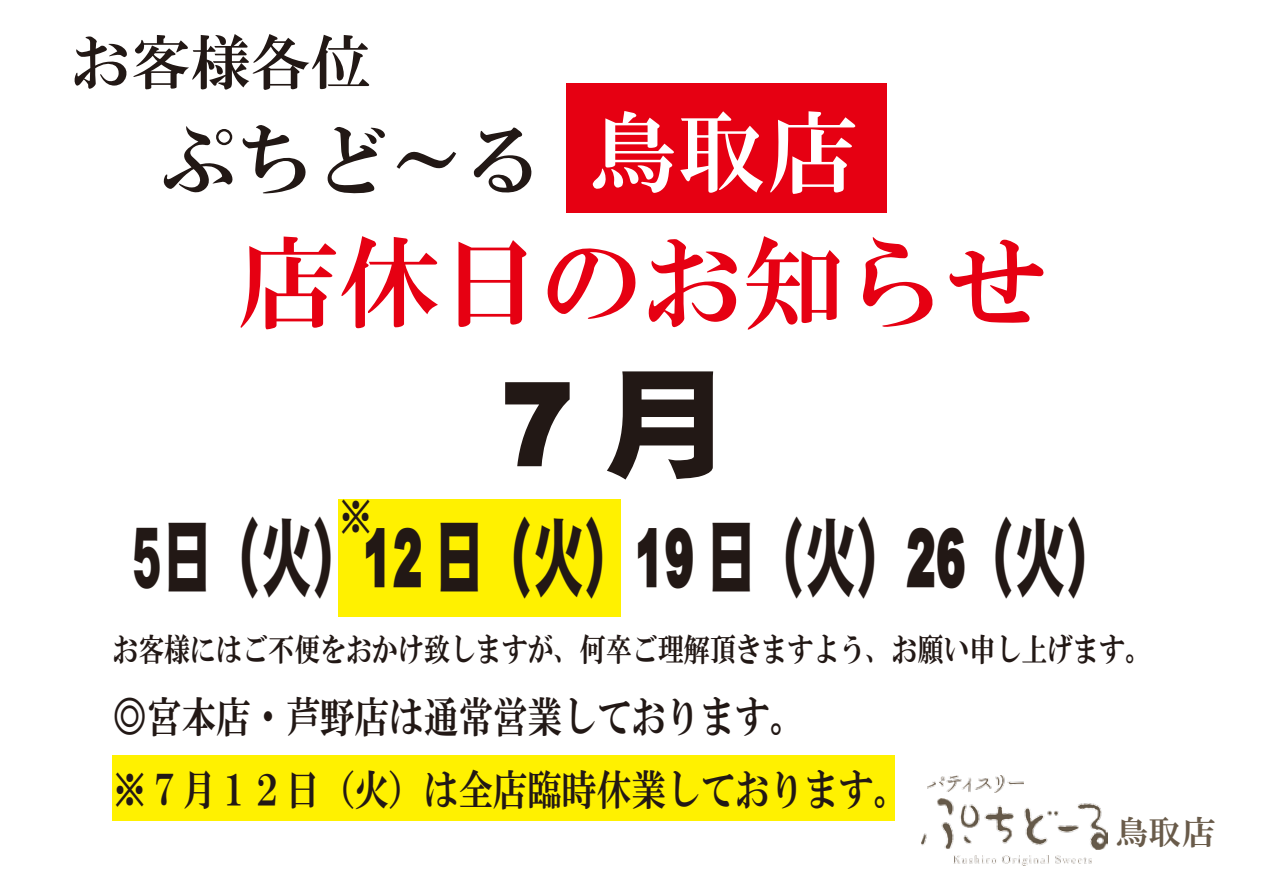
<style>
.page{position:relative;width:1263px;height:893px;background:#fff}
.page>*{position:absolute;margin:0;border:0;box-sizing:border-box;transform-origin:0 0}
.t1{font:120px "DHP Gothic EB WIN RKSJ H";color:#221815}
.t2{font:101.1px "HG Mincho E";color:#e60012}
.t3{font:84.15px "DHP Gothic EB WIN RKSJ H";color:#221815;scale:.59 1}
.t4{font:76.65px "HG Mincho E";color:#221815}
.t5{font:60px "HG Mincho E";color:#221815}
.t6{font:42.9px "HG Mincho E";color:#221815;scale:.81 1}
.t7{font:33.45px "HG Mincho E";color:#695b4a}
.t8{font:32.55px "HG Mincho E";color:#221815;scale:.8 1}
.s1{font-size:90px;color:#fff}
</style>
<div class="page">
<div style="left:339px;top:499px;width:282px;height:118px;background:#fff100"></div>
<div style="left:112px;top:755px;width:783px;height:65px;background:#fff100"></div>
<div style="left:566px;top:84px;width:321px;height:129px;background:#e60012"></div>
<img style="left:927px;top:775px;width:96px;height:17px">
<img style="left:921px;top:798px;width:186px;height:51px">
<img style="left:953px;top:855px;width:138px;height:10px">
<h3 class="t5" style="left:71px;top:32px;width:302px">お客様各位</h3>
<h3 class="t4" style="left:159px;top:121px;width:701px">ぷちど～る <span class="s1">鳥取店</span></h3>
<h2 class="t2" style="left:238px;top:231px;width:810px">店休日のお知らせ</h2>
<h1 class="t1" style="left:500px;top:364px;width:225px">7月</h1>
<h3 class="t3" style="left:131px;top:516px;width:1668px">５日（火）12 日（火）19 日（火）26（火）</h3>
<p class="t8" style="left:112px;top:633px;width:1300px">お客様にはご不便をおかけ致しますが、何卒ご理解頂きますよう、お願い申し上げます。</p>
<p class="t6" style="left:112px;top:695px;width:856px">◎宮本店・芦野店は通常営業しております。</p>
<p class="t6" style="left:339px;top:494px;width:44px">※</p>
<p class="t6" style="left:112px;top:768px;width:984px">※７月１２日（火）は全店臨時休業しております。</p>
<p class="t7" style="left:1115px;top:815px;width:102px">鳥取店</p>
</div>
